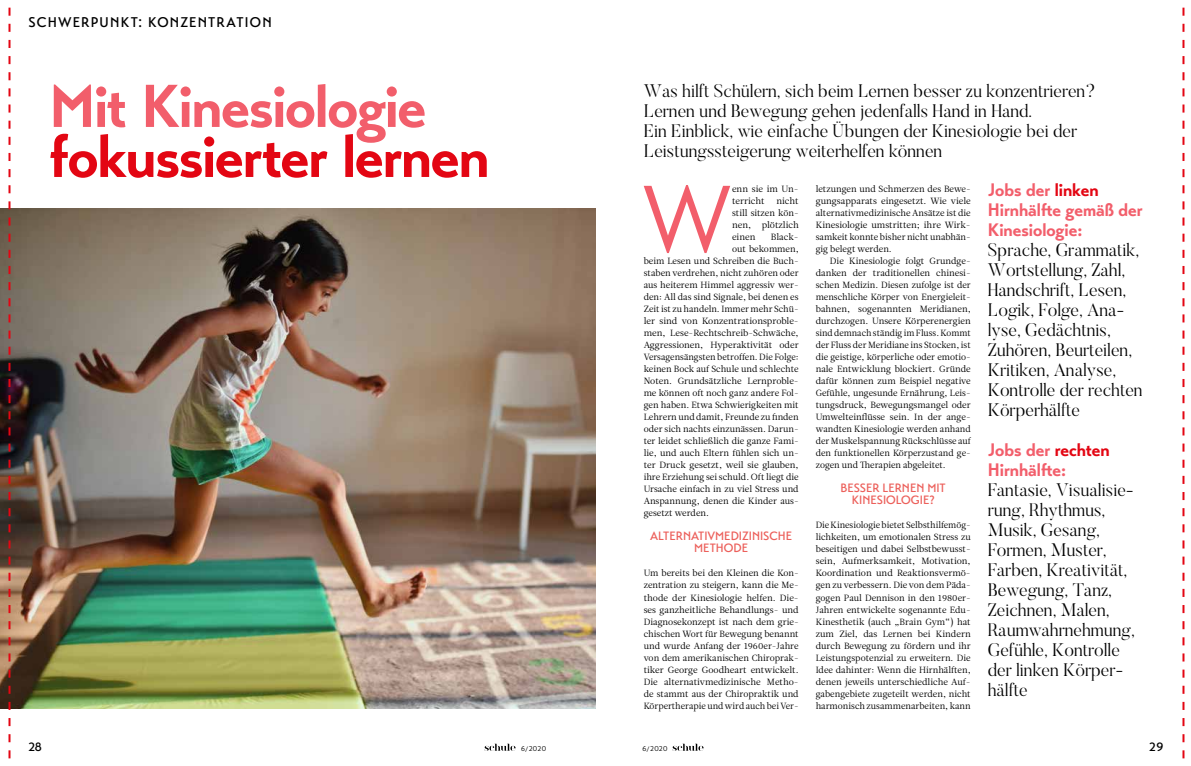
<style>
.page{position:relative;width:1191px;height:766px;background:#fff}
.page>*{position:absolute;margin:0;border:0;box-sizing:border-box;transform-origin:0 0}
.t1{font:94.5px "Transat Standard";color:#f25e6b}
.t2{font:700 60px "Transat";letter-spacing:-.02em;color:#e30613}
.t3{font:700 60px "Transat";letter-spacing:-.02em;color:#f25e6b}
.t4{font:300 18px/20px "Butler";color:#000}
.t5{font:700 18px/20px "Transat";color:#f25e6b}
.t6{font:500 14px "Transat";letter-spacing:.085em;color:#000}
.t7{font:500 12px/12px "Transat";color:#ec605b;text-align:center}
.t8{font:500 12px "Transat";color:#000}
.t9{font:9px/12px "Leitura News Roman 1";color:#000}
.t10{font:7px "Transat Standard";letter-spacing:.055em;color:#000}
.s1{color:#e30613}
.s2{font-size:6.3px}
</style>
<div class="page">
<img style="left:0;top:208px;width:595px;height:500px">
<svg style="left:672px;top:743px;width:31px;height:7px"></svg>
<svg style="left:484px;top:743px;width:31px;height:7px"></svg>
<svg style="left:9px;top:7px;width:2px;height:752px;background:#b35857"></svg>
<svg style="left:1182px;top:7px;width:2px;height:752px"></svg>
<h3 class="t6" style="left:28px;top:14px;width:245px">SCHWERPUNKT: KONZENTRATION</h3>
<h2 class="t3" style="left:49px;top:70px;width:378px">Mit Kinesiologie</h2>
<h2 class="t2" style="left:49px;top:120px;width:441px">fokussierter lernen</h2>
<h3 class="t4" style="left:643px;top:80px;width:453px">Was hilft Schülern, sich beim Lernen besser zu konzentrieren?<br>Lernen und Bewegung gehen jedenfalls Hand in Hand.<br>Ein Einblick, wie einfache Übungen der Kinesiologie bei der Leistungssteigerung weiterhelfen können</h3>
<h1 class="t1" style="left:642px;top:164px;width:92px">W</h1>
<p class="t9" style="left:732px;top:183px;width:68px">enn sie im Un&shy;terricht</p>
<h3 class="t5" style="left:987px;top:179px;width:156px">Jobs der <span class="s1">linken<br></span>Hirnhälfte gemäß der<br>Kinesiologie:</h3>
<h3 class="t4" style="left:987px;top:239px;width:156px">Sprache, Grammatik,<br>Wortstellung, Zahl,<br>Handschrift, Lesen,<br>Logik, Folge, Ana&shy;lyse, Gedächtnis,<br>Zuhören, Beurteilen,<br>Kritiken, Analyse,<br>Kontrolle der rechten<br>Körperhälfte</h3>
<h3 class="t5" style="left:987px;top:439px;width:123px">Jobs der <span class="s1">rechten<br></span>Hirnhälfte:</h3>
<h3 class="t4" style="left:987px;top:479px;width:148px">Fantasie, Visualisie&shy;rung, Rhythmus,<br>Musik, Gesang,<br>Formen, Muster,<br>Farben, Kreativität,<br>Bewegung, Tanz,<br>Zeichnen, Malen,<br>Raumwahrnehmung,<br>Gefühle, Kontrolle der linken Körper&shy;hälfte</h3>
<p class="t9" style="left:815px;top:183px;width:156px;text-align:justify">letzungen und Schmerzen des Bewe&shy;gungsapparats eingesetzt. Wie viele alternativmedizinische Ansätze ist die Kinesiologie umstritten; ihre Wirk&shy;samkeit konnte bisher nicht unabhän&shy;gig belegt werden.</p>
<p class="t9" style="left:815px;top:255px;width:156px;text-indent:14px">Die Kinesiologie folgt Grundge&shy;danken der traditionellen chinesi&shy;schen Medizin. Diesen zufolge ist der menschliche Körper von Energieleit&shy;bahnen, sogenannten Meridianen, durchzogen. Unsere Körperenergien sind demnach ständig im Fluss. Kommt der Fluss der Meridiane ins Stocken, ist die geistige, körperliche oder emotio&shy;nale Entwicklung blockiert. Gründe dafür können zum Beispiel negative Gefühle, ungesunde Ernährung, Leis&shy;tungsdruck, Bewegungsmangel oder Umwelteinflüsse sein. In der ange&shy;wandten Kinesiologie werden anhand der Muskelspannung Rückschlüsse auf den funktionellen Körperzustand ge&shy;zogen und Therapien abgeleitet.</p>
<h3 class="t7" style="left:840px;top:482px;width:107px">BESSER LERNEN MIT<br>KINESIOLOGIE?</h3>
<p class="t9" style="left:815px;top:519px;width:156px">Die Kinesiologie bietet Selbsthilfemög&shy;lichkeiten, um emotionalen Stress zu beseitigen und dabei Selbstbewusst&shy;sein, Aufmerksamkeit, Motivation, Koordination und Reaktionsvermö&shy;gen zu verbessern. Die von dem Päda&shy;gogen Paul Dennison in den 1980er-Jahren entwickelte sogenannte Edu-Kinesthetik (auch „Brain Gym“) hat zum Ziel, das Lernen bei Kindern durch Bewegung zu fördern und ihr Leistungspotenzial zu erweitern. Die Idee dahinter: Wenn die Hirnhälften, denen jeweils unterschiedliche Auf&shy;gabengebiete zugeteilt werden, nicht harmonisch zusammenarbeiten, kann</p>
<p class="t9" style="left:732px;top:195px;width:68px;text-align:justify;text-indent:44px">nicht still sitzen kön&shy;nen, plötzlich einen</p>
<p class="t9" style="left:771px;top:231px;width:29px">Black-</p>
<p class="t9" style="left:732px;top:243px;width:68px">out bekommen,</p>
<p class="t9" style="left:643px;top:255px;width:156px">beim Lesen und Schreiben die Buch-</p>
<p class="t9" style="left:643px;top:267px;width:156px">staben verdrehen, nicht zuhören oder</p>
<p class="t9" style="left:643px;top:279px;width:156px">aus heiterem Himmel aggressiv wer-</p>
<p class="t9" style="left:643px;top:291px;width:156px">den: All das sind Signale, bei denen es</p>
<p class="t9" style="left:643px;top:303px;width:156px">Zeit ist zu handeln. Immer mehr Schü-</p>
<p class="t9" style="left:643px;top:315px;width:156px">ler sind von Konzentrationsproble-</p>
<p class="t9" style="left:643px;top:327px;width:156px">men, Lese-Rechtschreib-Schwäche,</p>
<p class="t9" style="left:643px;top:339px;width:156px">Aggressionen, Hyperaktivität oder</p>
<p class="t9" style="left:643px;top:351px;width:156px">Versagensängsten betroffen. Die Folge:</p>
<p class="t9" style="left:643px;top:363px;width:156px">keinen Bock auf Schule und schlechte</p>
<p class="t9" style="left:643px;top:375px;width:156px">Noten. Grundsätzliche Lernproble-</p>
<p class="t9" style="left:643px;top:387px;width:156px">me können oft noch ganz andere Fol-</p>
<p class="t9" style="left:643px;top:399px;width:156px">gen haben. Etwa Schwierigkeiten mit</p>
<p class="t9" style="left:643px;top:411px;width:156px">Lehrern und damit, Freunde zu finden</p>
<p class="t9" style="left:643px;top:423px;width:156px">oder sich nachts einzunässen. Darun-</p>
<p class="t9" style="left:643px;top:435px;width:156px">ter leidet schließlich die ganze Fami-</p>
<p class="t9" style="left:643px;top:447px;width:156px">lie, und auch Eltern fühlen sich un-</p>
<p class="t9" style="left:643px;top:459px;width:156px">ter Druck gesetzt, weil sie glauben,</p>
<p class="t9" style="left:643px;top:471px;width:156px">ihre Erziehung sei schuld. Oft liegt die</p>
<p class="t9" style="left:643px;top:483px;width:156px">Ursache einfach in zu viel Stress und</p>
<p class="t9" style="left:643px;top:495px;width:156px">Anspannung, denen die Kinder aus-</p>
<p class="t9" style="left:643px;top:507px;width:67px">gesetzt werden.</p>
<h3 class="t7" style="left:650px;top:530px;width:143px">ALTERNATIVMEDIZINISCHE<br>METHODE</h3>
<p class="t9" style="left:643px;top:567px;width:156px;text-align:justify">Um bereits bei den Kleinen die Kon&shy;zentration zu steigern, kann die Me&shy;thode der Kinesiologie helfen. Die&shy;ses ganzheitliche Behandlungs- und Diagnosekonzept ist nach dem grie&shy;chischen Wort für Bewegung benannt und wurde Anfang der 1960er-Jahre von dem amerikanischen Chiroprak&shy;tiker George Goodheart entwickelt.<br>Die alternativmedizinische Metho&shy;de stammt aus der Chiropraktik und Körpertherapie und wird auch bei Ver-</p>
<h3 class="t8" style="left:28px;top:739px;width:15px">28</h3>
<p class="t10" style="left:521px;top:744px;width:27px">6<span class="s2">/</span>2020</p>
<p class="t10" style="left:642px;top:744px;width:27px">6<span class="s2">/</span>2020</p>
<h3 class="t8" style="left:1149px;top:739px;width:16px">29</h3>
</div>
